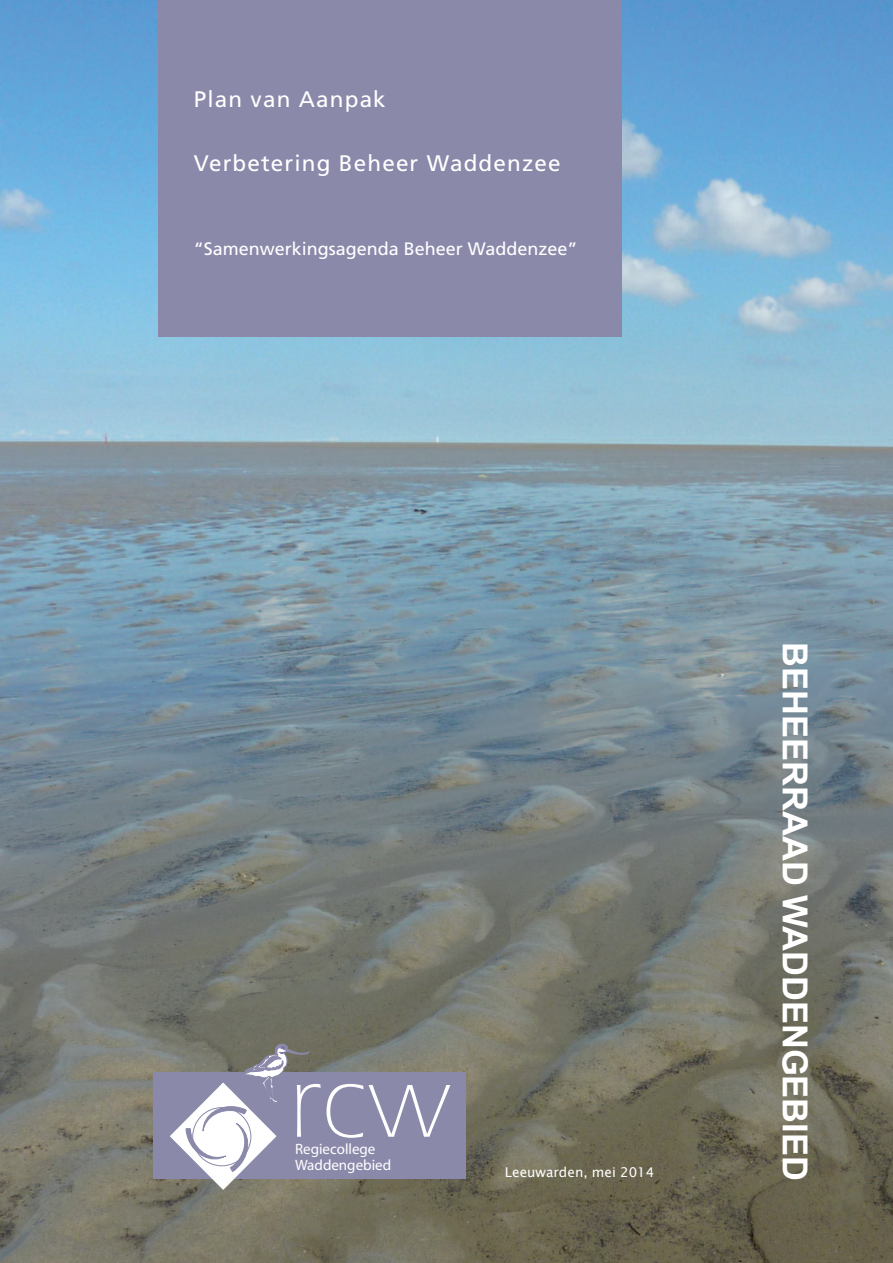
<style>
.page{position:relative;width:893px;height:1263px;background:#fff}
.page>*{position:absolute;margin:0;border:0;box-sizing:border-box;transform-origin:0 0}
.t1{font:700 34.5px "Arial";color:#fff}
.t2{font:22.5px "Frutiger LT Std";letter-spacing:.05em;color:#fff}
.t3{font:18px "Frutiger LT Std";color:#fff}
.t4{font:15px/16.5px "Myriad";color:#fff}
.t5{font:13.5px "Lucida Sans Unicode";color:#fff}
</style>
<div class="page">
<img style="left:0;top:0;width:893px;height:1263px">
<div style="left:158px;top:0;width:464px;height:337px;background:#8b89aa"></div>
<div style="left:153px;top:1072px;width:313px;height:106px;background:#8b89aa"></div>
<svg style="left:169px;top:1044px;width:281px;height:146px"></svg>
<p class="t2" style="left:194px;top:90px;width:194px">Plan van Aanpak</p>
<p class="t2" style="left:194px;top:155px;width:368px">Verbetering Beheer Waddenzee</p>
<p class="t3" style="left:194px;top:242px;width:385px">“Samenwerkingsagenda Beheer Waddenzee”</p>
<p class="t4" style="left:295px;top:1141px;width:98px">Regiecollege<br>Waddengebied</p>
<p class="t5" style="left:505px;top:1162px;width:151px">Leeuwarden, mei 2014</p>
<h1 class="t1" style="left:814px;top:642px;width:540px;rotate:90deg">BEHEERRAAD WADDENGEBIED</h1>
</div>
